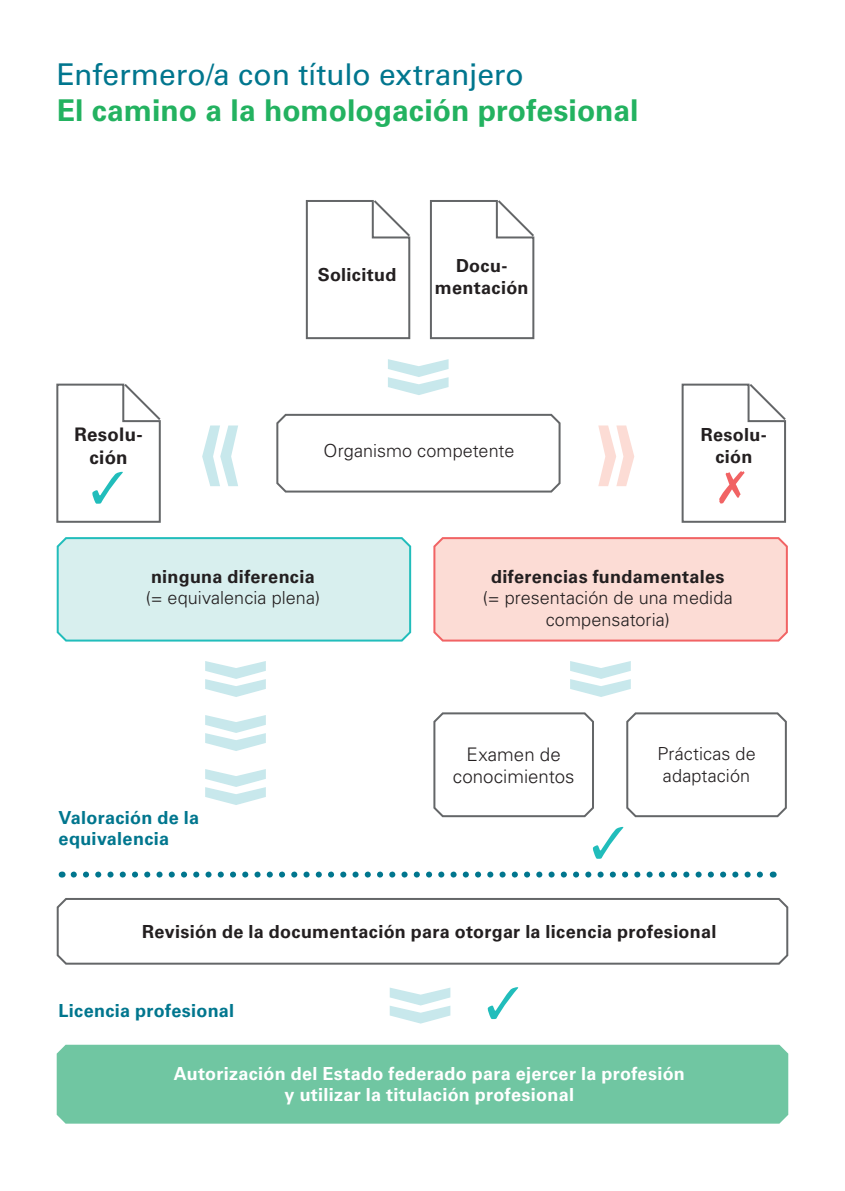
<style>
.page{position:relative;width:845px;height:1191px;background:#fff}
.page>*{position:absolute;margin:0;border:0;box-sizing:border-box;transform-origin:0 0}
.Headline_b{font:700 30px "Univers LT Std";color:#23b260}
.Headline_b-2{font:30px "Univers LT Std";letter-spacing:-.005em;color:#00768e}
.t1{font:300 18.6px/22.4px "Univers LT Std";letter-spacing:.005em;color:#231f20;text-align:center}
.t2{font:700 18.6px/22.4px "Univers LT Std";letter-spacing:.015em;color:#231f20;text-align:center}
.t3{font:700 18px/21.6px "Univers LT Std";letter-spacing:.015em;color:#231f20;text-align:center}
.t4{font:300 18px/21.6px "Univers LT Std";letter-spacing:.005em;color:#231f20;text-align:center}
.t5{font:700 18px/21.6px "Univers LT Std";letter-spacing:.015em;color:#fff;text-align:center}
.t6{font:700 18px/21.6px "Univers LT Std";letter-spacing:.015em;color:#00768e}
</style>
<div class="page">
<img style="left:56px;top:200px;width:732px;height:923px">
<h2 class="Headline_b-2" style="left:57px;top:57px;width:469px">Enfermero/a con título extranjero</h2>
<h2 class="Headline_b" style="left:57px;top:93px;width:583px">El camino a la homologación profesional</h2>
<p class="t3" style="left:318px;top:264px;width:80px">Solicitud</p>
<p class="t3" style="left:435px;top:255px;width:95px">Docu&shy;mentación</p>
<p class="t2" style="left:74px;top:424px;width:70px">Resolu&shy;ción</p>
<p class="t3" style="left:701px;top:424px;width:68px">Resolu&shy;ción</p>
<p class="t4" style="left:323px;top:440px;width:192px">Organismo competente</p>
<p class="t3" style="left:151px;top:565px;width:165px">ninguna diferencia</p>
<p class="t4" style="left:146px;top:587px;width:176px">(= equivalencia plena)</p>
<p class="t6" style="left:59px;top:806px;width:142px">Valoración de la equivalencia</p>
<p class="t3" style="left:491px;top:565px;width:235px">diferencias fundamentales</p>
<p class="t4" style="left:483px;top:587px;width:251px">(= presentación de una medida compensatoria)</p>
<p class="t1" style="left:453px;top:743px;width:123px">Examen de conocimientos</p>
<p class="t4" style="left:657px;top:743px;width:100px">Prácticas de adaptación</p>
<p class="t3" style="left:142px;top:921px;width:575px">Revisión de la documentación para otorgar la licencia profesional</p>
<p class="t6" style="left:59px;top:999px;width:177px">Licencia profesional</p>
<p class="t5" style="left:174px;top:1062px;width:512px">Autorización del Estado federado para ejercer la profesión y utilizar la titulación profesional</p>
</div>
